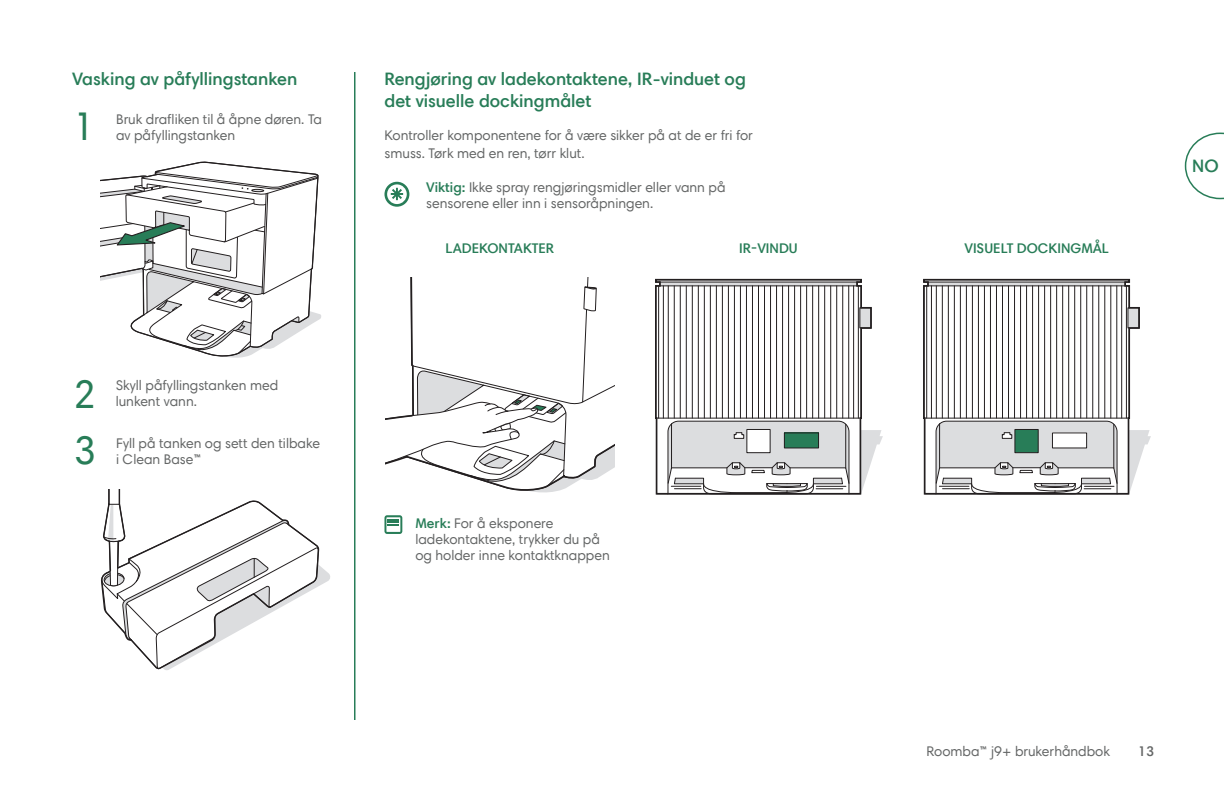
<style>
.page{position:relative;width:1224px;height:792px;background:#fff}
.page>*{position:absolute;margin:0;border:0;box-sizing:border-box;transform-origin:0 0}
.Numbering{font:40px "Harmonia Sans Pro";color:#287d58}
.t1{font:600 18px/22px "Harmonia Sans Pro";color:#287d58}
._2018_Body_Copy_1{font:14px/16px "Harmonia Sans Pro";color:#646666}
._2018_NOTE_Copy{font:14px/16px "Harmonia Sans Pro";color:#646666}
.Copy{font:600 14px "Harmonia Sans Pro";color:#287d58}
.t2{font:600 14px "Harmonia Sans Pro";color:#646666}
.s1{font-weight:600;color:#287d58}
</style>
<div class="page">
<svg style="left:1185px;top:133px;width:39px;height:66px"></svg>
<svg style="left:385px;top:277px;width:229px;height:216px"></svg>
<svg style="left:655px;top:279px;width:228px;height:216px"></svg>
<div style="left:751px;top:470px;width:14px;height:3px;border:1px solid #231f20"></div>
<svg style="left:923px;top:278px;width:218px;height:217px"></svg>
<hr style="left:354px;top:72px;width:2px;height:648px;background:#287d58">
<svg style="left:384px;top:182px;width:25px;height:25px"></svg>
<svg style="left:384px;top:515px;width:18px;height:19px"></svg>
<svg style="left:100px;top:489px;width:230px;height:181px"></svg>
<svg style="left:100px;top:161px;width:221px;height:197px"></svg>
<p class="t1" style="left:72px;top:68px;width:227px">Vasking av påfyllingstanken</p>
<p class="t1" style="left:384px;top:68px;width:363px">Rengjøring av ladekontaktene, IR-vinduet og det visuelle dockingmålet</p>
<p class="Numbering" style="left:73px;top:101px;width:24px">1</p>
<p class="_2018_Body_Copy_1" style="left:116px;top:111px;width:207px">Bruk drafliken til å åpne døren. Ta av påfyllingstanken</p>
<p class="_2018_Body_Copy_1" style="left:384px;top:126px;width:370px;line-height:18px">Kontroller komponentene for å være sikker på at de er fri for smuss. Tørk med en ren, tørr klut.</p>
<p class="_2018_NOTE_Copy" style="left:426px;top:179px;width:301px"><span class="s1">Viktig:</span> Ikke spray rengjøringsmidler eller vann på sensorene eller inn i sensoråpningen.</p>
<p class="Copy" style="left:446px;top:239px;width:110px">LADEKONTAKTER</p>
<p class="Copy" style="left:739px;top:239px;width:60px">IR-VINDU</p>
<p class="Copy" style="left:964px;top:239px;width:146px">VISUELT DOCKINGMÅL</p>
<p class="Numbering" style="left:73px;top:369px;width:24px">2</p>
<p class="Numbering" style="left:73px;top:425px;width:24px">3</p>
<p class="_2018_Body_Copy_1" style="left:116px;top:377px;width:164px">Skyll påfyllingstanken med lunkent vann.</p>
<p class="_2018_Body_Copy_1" style="left:116px;top:435px;width:205px">Fyll på tanken og sett den tilbake i Clean Base™</p>
<p class="_2018_Body_Copy_1" style="left:415px;top:515px;width:196px"><span class="s1">Merk:</span> For å eksponere ladekontaktene, trykker du på og holder inne kontaktknappen</p>
<p class="t1" style="left:1192px;top:155px;width:28px">NO</p>
<p class="_2018_Body_Copy_1" style="left:926px;top:743px;width:185px">Roomba™ j9+ brukerhåndbok</p>
<p class="t2" style="left:1138px;top:742px;width:17px">13</p>
</div>
